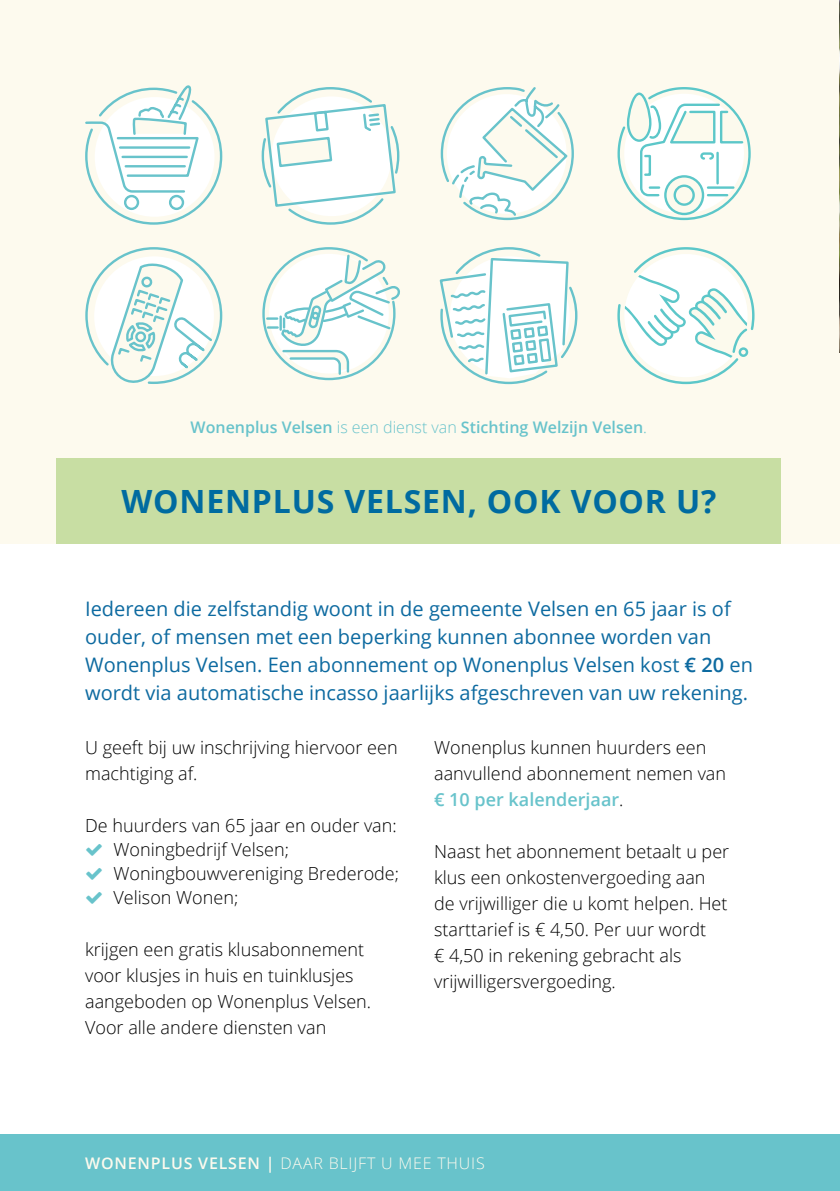
<style>
.page{position:relative;width:840px;height:1191px;background:#fff}
.page>*{position:absolute;margin:0;border:0;box-sizing:border-box;transform-origin:0 0}
.t1{font:700 32px "Open Sans";letter-spacing:.025em;color:#006ba0}
.t2{font:20px/28px "Open Sans";color:#0d6aa0}
.t3{font:300 18px/26px "Open Sans";color:#000}
.t4{font:600 16px "Open Sans";color:#68c3cb}
.t5{font:300 16px "Open Sans";letter-spacing:.05em;color:#fdfaee}
.s1{font-weight:300}
.s2{font-weight:600}
.s3{font-weight:600;color:#68c3cb}
</style>
<div class="page">
<div style="left:0;top:0;width:839px;height:543px;background:#fdfaee"></div>
<img style="left:839px;top:0;width:1px;height:352px">
<div style="left:0;top:1134px;width:839px;height:57px;background:#68c3cb"></div>
<div style="left:57px;top:458px;width:723px;height:85px;background:#c8dea3"></div>
<svg style="left:85px;top:85px;width:138px;height:140px"></svg>
<svg style="left:261px;top:87px;width:139px;height:138px"></svg>
<svg style="left:439px;top:87px;width:139px;height:298px"></svg>
<svg style="left:85px;top:247px;width:315px;height:137px"></svg>
<svg style="left:617px;top:247px;width:138px;height:138px"></svg>
<svg style="left:617px;top:87px;width:134px;height:134px"></svg>
<p class="t4" style="left:190px;top:416px;width:457px">Wonenplus Velsen <span class="s1">is een dienst van</span> Stichting Welzijn Velsen<span class="s1">.</span></p>
<h1 class="t1" style="left:121px;top:478px;width:596px">WONENPLUS VELSEN, OOK VOOR U?</h1>
<p class="t2" style="left:85px;top:594px;width:669px">Iedereen die zelfstandig woont in de gemeente Velsen en 65 jaar is of ouder, of mensen met een beperking kunnen abonnee worden van Wonenplus Velsen. Een abonnement op Wonenplus Velsen kost <span class="s2">€ 20</span> en wordt via automatische incasso jaarlijks afgeschreven van uw rekening.</p>
<p class="t3" style="left:85px;top:734px;width:314px">U geeft bij uw inschrijving hiervoor een machtiging af.</p>
<p class="t3" style="left:113px;top:813px;width:287px;line-height:24px;text-indent:-28px">De huurders van 65 jaar en ouder van:<br>Woningbedrijf Velsen;<br>Woningbouwvereniging Brederode;<br>Velison Wonen;</p>
<p class="t3" style="left:85px;top:936px;width:287px">krijgen een gratis klusabonnement voor klusjes in huis en tuinklusjes aangeboden op Wonenplus Velsen.<br>Voor alle andere diensten van</p>
<p class="t3" style="left:434px;top:734px;width:293px">Wonenplus kunnen huurders een aanvullend abonnement nemen van <span class="s3">€ 10 per kalenderjaar</span>.</p>
<p class="t3" style="left:434px;top:838px;width:296px">Naast het abonnement betaalt u per klus een onkostenvergoeding aan de vrijwilliger die u komt helpen. Het starttarief is € 4,50. Per uur wordt<br>€ 4,50 in rekening gebracht als vrijwilligersvergoeding.</p>
<p class="t5" style="left:85px;top:1152px;width:401px"><span class="s2">WONENPLUS VELSEN |</span> DAAR BLIJFT U MEE THUIS</p>
</div>
